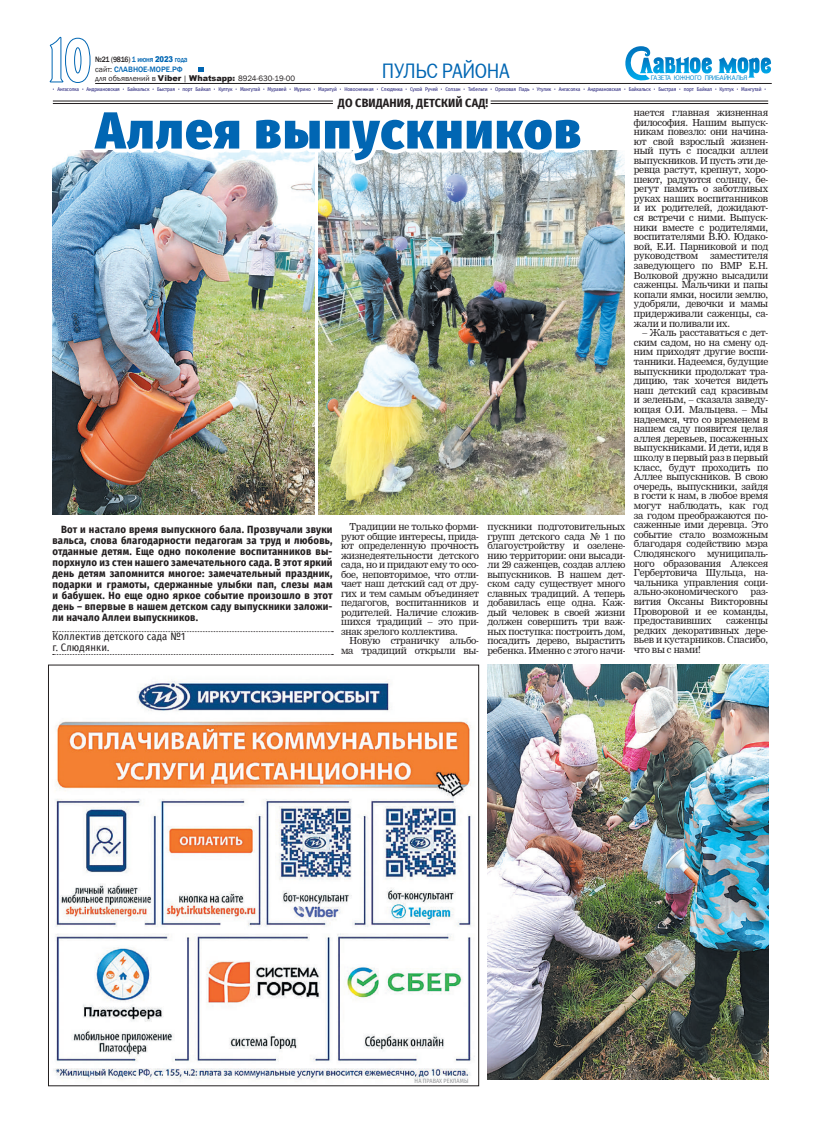
<style>
.page{position:relative;width:820px;height:1134px;background:#fff}
.page>*{position:absolute;margin:0;border:0;box-sizing:border-box;transform-origin:0 0}
.t1{font:900 52px "Fira Sans Condensed";letter-spacing:.03em;color:#0166b3}
.t2{font:21px "Franklin Gothic Book C";letter-spacing:-.02em;color:#0166b3;scale:.9 1}
.t3{font:700 12px "Fira Sans Condensed";letter-spacing:.01em;color:#231f20}
.t4{font:700 10.5px/11px "Fira Sans Condensed";letter-spacing:.02em;color:#231f20;text-align:justify}
.t5{font:10.5px/11px "Fira Sans Condensed";letter-spacing:.02em;color:#231f20}
.t6{font:9.5px/9.6px "Nimrod Cyr";letter-spacing:-.02em;color:#231f20;text-align:justify}
.t7{font:8px/9.6px "Franklin Gothic";color:#231f20}
.t8{font:6.7px "PF Agora Sans Pro";letter-spacing:-.04em;color:#0089cf}
.t9{font:6px "Fira Sans Condensed";letter-spacing:.01em;color:#939598}
.t10{font:5.3px "Fira Sans Condensed";letter-spacing:-.02em;color:#26237b}
.s1{font-weight:500}
.s2{font-weight:500;color:#0166b3}
.s3{font-family:"Arial";font-weight:900;color:#0166b3}
.s4{font-family:"Arial";font-weight:900}
</style>
<div class="page">
<hr style="left:95px;top:83px;width:676px;height:1px;background:#231f20">
<svg style="left:718px;top:57px;width:52px;height:21px"></svg>
<svg style="left:625px;top:46px;width:86px;height:35px"></svg>
<img style="left:53px;top:681px;width:422px;height:401px">
<img style="left:318px;top:150px;width:306px;height:365px">
<img style="left:52px;top:316px;width:263px;height:199px">
<img style="left:487px;top:665px;width:280px;height:414px">
<svg style="left:53px;top:631px;width:280px;height:1px"></svg>
<svg style="left:53px;top:654px;width:280px;height:1px"></svg>
<img style="left:49px;top:36px;width:541px;height:280px">
<hr style="left:53px;top:101px;width:714px;height:1px;background:#231f20">
<hr style="left:53px;top:103px;width:714px;height:1px;background:#231f20">
<div style="left:333px;top:97px;width:157px;height:12px;background:#fff"></div>
<p class="t7" style="left:95px;top:55px;width:201px"><span class="s1">№21 (9816)</span> <span class="s2">1 июня</span> <span class="s3">2023</span> <span class="s2">года<br></span>сайт: <span class="s2">СЛАВНОЕ-МОРЕ.РФ<br></span>для объявлений в <span class="s4">Viber</span> | <span class="s4">Whatsapp:</span> 8924-630-19-00</p>
<h2 class="t2" style="left:382px;top:59px;width:143px">ПУЛЬС РАЙОНА</h2>
<p class="t8" style="left:650px;top:74px;width:98px">ГАЗЕТА ЮЖНОГО ПРИБАЙКАЛЬЯ</p>
<p class="t10" style="left:53px;top:85px;width:714px">• Ангасолка • Андриановская • Байкальск • Быстрая • порт Байкал • Култук • Мангутай • Муравей • Мурино • Маритуй • Новоснежная • Слюдянка • Сухой Ручей • Солзан • Тибельти • Ореховая Падь • Утулик • Ангасолка • Андриановская • Байкальск • Быстрая • порт Байкал • Култук • Мангутай •</p>
<p class="t3" style="left:338px;top:92px;width:152px">ДО СВИДАНИЯ, ДЕТСКИЙ САД!</p>
<h1 class="t1" style="left:96px;top:84px;width:487px">Аллея выпускников</h1>
<p class="t4" style="left:52px;top:523px;width:281px;text-indent:9px">Вот и настало время выпускного бала. Прозвучали звуки вальса, слова благодарности педагогам за труд и любовь, отданные детям. Еще одно поколение воспитанников вы&shy;порхнуло из стен нашего замечательного сада. В этот яркий день детям запомнится многое: замечательный праздник, подарки и грамоты, сдержанные улыбки пап, слезы мам и бабушек. Но еще одно яркое событие произошло в этот день – впервые в нашем детском саду выпускники заложи&shy;ли начало Аллеи выпускников.</p>
<p class="t5" style="left:52px;top:631px;width:134px">Коллектив детского сада №1 г. Слюдянки.</p>
<p class="t6" style="left:341px;top:522px;width:139px;text-indent:9px">Традиции не только форми&shy;руют общие интересы, прида&shy;ют определенную прочность жизнедеятельности детского сада, но и придают ему то осо&shy;бое, неповторимое, что отли&shy;чает наш детский сад от дру&shy;гих и тем самым объединяет педагогов, воспитанников и родителей. Наличие сложив&shy;шихся традиций – это при&shy;знак зрелого коллектива.</p>
<p class="t6" style="left:341px;top:636px;width:139px;text-align:right">Новую страничку альбо&shy;ма традиций открыли вы-</p>
<p class="t6" style="left:487px;top:522px;width:139px">пускники подготовительных групп детского сада № 1 по благоустройству и озелене&shy;нию территории: они высади&shy;ли 29 саженцев, создав аллею выпускников. В нашем дет&shy;ском саду существует много славных традиций. А теперь добавилась еще одна. Каж&shy;дый человек в своей жизни должен совершить три важ&shy;ных поступка: построить дом, посадить дерево, вырастить ребенка. Именно с этого начи-</p>
<p class="t6" style="left:633px;top:108px;width:136px">нается главная жизненная философия. Нашим выпуск&shy;никам повезло: они начина&shy;ют свой взрослый жизнен&shy;ный путь с посадки аллеи выпускников. И пусть эти де&shy;ревца растут, крепнут, хоро&shy;шеют, радуются солнцу, бе&shy;регут память о заботливых руках наших воспитанников и их родителей, дожидают&shy;ся встречи с ними. Выпуск&shy;ники вместе с родителями, воспитателями В.Ю. Юдако&shy;вой, Е.И. Парниковой и под руководством заместителя заведующего по ВМР Е.Н.<br>Волковой дружно высадили саженцы. Мальчики и папы копали ямки, носили землю, удобряли, девочки и мамы придерживали саженцы, са&shy;жали и поливали их.</p>
<p class="t6" style="left:633px;top:328px;width:136px;text-indent:9px">– Жаль расставаться с дет&shy;ским садом, но на смену од&shy;ним приходят другие воспи&shy;танники. Надеемся, будущие выпускники продолжат тра&shy;дицию, так хочется видеть наш детский сад красивым и зеленым, – сказала заведу&shy;ющая О.И. Мальцева. – Мы надеемся, что со временем в нашем саду появится целая аллея деревьев, посаженных выпускниками. И дети, идя в школу в первый раз в первый класс, будут проходить по Аллее выпускников. В свою очередь, выпускники, зайдя в гости к нам, в любое время могут наблюдать, как год за годом преображаются по&shy;саженные ими деревца. Это событие стало возможным благодаря содействию мэра Слюдянского муниципаль&shy;ного образования Алексея Гербертовича Шульца, на&shy;чальника управления соци&shy;ально-экономического</p>
<p class="t6" style="left:633px;top:587px;width:136px;text-indent:117px">раз&shy;вития Оксаны Викторовны Проворовой и ее команды, предоставивших</p>
<p class="t6" style="left:633px;top:616px;width:136px;text-indent:92px">саженцы редких декоративных дере&shy;вьев и кустарников. Спасибо, что вы с нами!</p>
<p class="t9" style="left:414px;top:1077px;width:55px">НА ПРАВАХ РЕКЛАМЫ</p>
</div>
